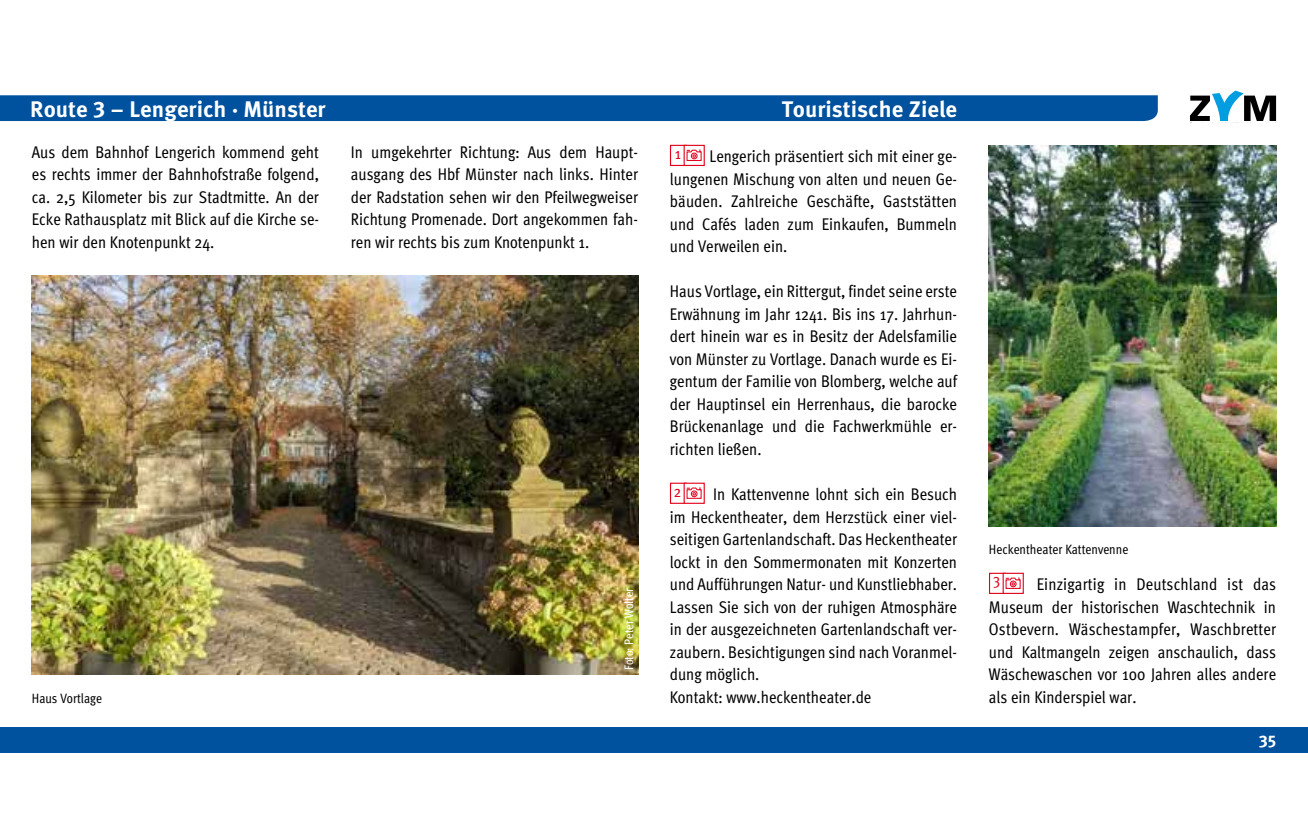
<style>
.page{position:relative;width:1308px;height:830px;background:#fff}
.page>*{position:absolute;margin:0;border:0;box-sizing:border-box;transform-origin:0 0}
.t1{font:700 22.5px "Meta Pro";color:#fff}
.t2{font:condensed 16.88px/22.5px "Meta Pro";color:#000;text-align:justify}
.t3{font:700 16.88px "Meta Pro";color:#fff}
.t4{font:condensed 15.75px "Meta Pro";color:#e2001a}
.t5{font:condensed 13.5px "Meta Pro";color:#000}
.t6{font:condensed 12.38px "Meta Pro";color:#fff}
</style>
<div class="page">
<img style="left:32px;top:275px;width:606px;height:399px">
<div style="left:670px;top:145px;width:17px;height:21px;background:#fff;border:1px solid #e2001a"></div>
<div style="left:684px;top:145px;width:20px;height:20px;background:#fff"></div>
<svg style="left:686px;top:149px;width:15px;height:12px"></svg>
<div style="left:683px;top:145px;width:22px;height:21px;border:1px solid #e2001a"></div>
<div style="left:670px;top:482px;width:17px;height:21px;background:#fff;border:1px solid #e2001a"></div>
<div style="left:684px;top:483px;width:20px;height:20px;background:linear-gradient(to right,#fff,#fff)"></div>
<svg style="left:686px;top:487px;width:15px;height:11px"></svg>
<div style="left:683px;top:482px;width:22px;height:21px;border:1px solid #e2001a"></div>
<img style="left:989px;top:145px;width:287px;height:381px">
<svg style="left:989px;top:572px;width:17px;height:21px"></svg>
<svg style="left:1004px;top:574px;width:17px;height:17px"></svg>
<svg style="left:1005px;top:577px;width:15px;height:11px"></svg>
<div style="left:0;top:727px;width:1307px;height:25px;background:#00519e"></div>
<div style="left:0;top:95px;width:1157px;height:26px;background:#00519e"></div>
<svg style="left:1190px;top:91px;width:86px;height:30px"></svg>
<h1 class="t1" style="left:30px;top:92px;width:297px">Route 3 – Lengerich · Münster</h1>
<h1 class="t1" style="left:781px;top:92px;width:177px">Touristische Ziele</h1>
<p class="t2" style="left:32px;top:139px;width:289px">Aus dem Bahnhof Lengerich kommend geht es rechts immer der Bahnhofstraße folgend, ca. 2,5 Kilometer bis zur Stadtmitte. An der Ecke Rathausplatz mit Blick auf die Kirche se&shy;hen wir den Knotenpunkt 24.</p>
<p class="t2" style="left:351px;top:139px;width:289px">In umgekehrter Richtung: Aus dem Haupt&shy;ausgang des Hbf Münster nach links. Hinter der Radstation sehen wir den Pfeilwegweiser Richtung Promenade. Dort angekommen fah&shy;ren wir rechts bis zum Knotenpunkt 1.</p>
<p class="t4" style="left:675px;top:142px;width:7px">1</p>
<p class="t2" style="left:670px;top:144px;width:289px;text-indent:40px">Lengerich präsentiert sich mit einer ge&shy;lungenen Mischung von alten und neuen Ge&shy;bäuden. Zahlreiche Geschäfte, Gaststätten und Cafés laden zum Einkaufen, Bummeln und Verweilen ein.</p>
<p class="t2" style="left:670px;top:279px;width:289px">Haus Vortlage, ein Rittergut, findet seine erste Erwähnung im Jahr 1241. Bis ins 17. Jahrhun&shy;dert hinein war es in Besitz der Adelsfamilie von Münster zu Vortlage. Danach wurde es Ei&shy;gentum der Familie von Blomberg, welche auf der Hauptinsel ein Herrenhaus, die barocke Brückenanlage und die Fachwerkmühle er&shy;richten ließen.</p>
<p class="t4" style="left:674px;top:479px;width:9px">2</p>
<p class="t2" style="left:670px;top:481px;width:289px;text-align:left;text-indent:43px">In Kattenvenne lohnt sich ein Besuch im Heckentheater, dem Herzstück einer viel&shy;seitigen Gartenlandschaft. Das Heckentheater lockt in den Sommermonaten mit Konzerten und Aufführungen Natur- und Kunstliebhaber.<br>Lassen Sie sich von der ruhigen Atmosphäre in der ausgezeichneten Gartenlandschaft ver&shy;zaubern. Besichtigungen sind nach Voranmel&shy;dung möglich.<br>Kontakt: www.heckentheater.de</p>
<p class="t6" style="left:619px;top:669px;width:83px;rotate:-90deg">Foto: Peter Wolter</p>
<p class="t5" style="left:32px;top:687px;width:72px">Haus Vortlage</p>
<p class="t5" style="left:989px;top:538px;width:141px">Heckentheater Kattenvenne</p>
<p class="t4" style="left:993px;top:567px;width:9px">3</p>
<p class="t2" style="left:989px;top:571px;width:289px;text-indent:48px">Einzigartig in Deutschland ist das Museum der historischen Waschtechnik in Ostbevern. Wäschestampfer, Waschbretter und Kaltmangeln zeigen anschaulich, dass Wäschewaschen vor 100 Jahren alles andere als ein Kinderspiel war.</p>
<p class="t3" style="left:1258px;top:728px;width:19px">35</p>
</div>
